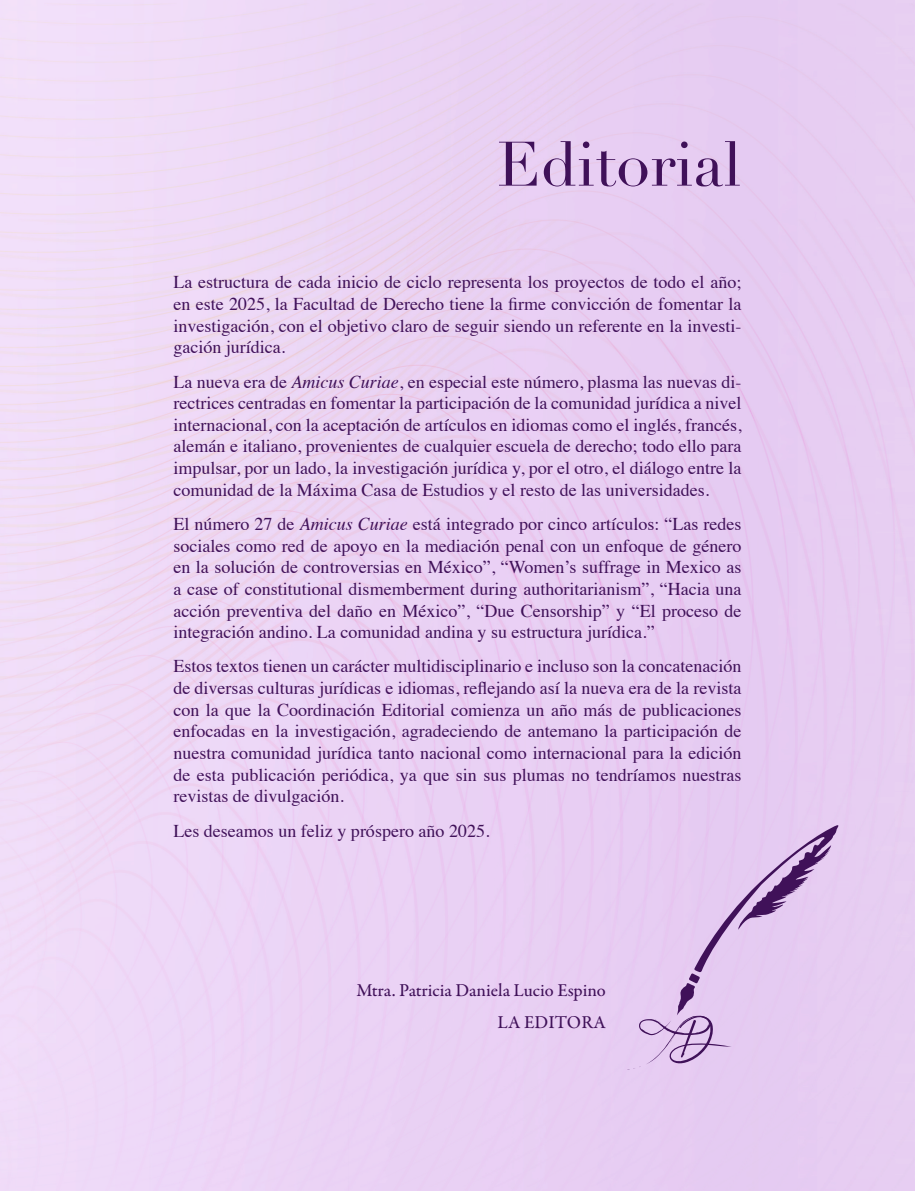
<style>
.page{position:relative;width:915px;height:1191px;background:#fff}
.page>*{position:absolute;margin:0;border:0;box-sizing:border-box;transform-origin:0 0}
.t1{font:61.65px "Didot";color:#401159}
.Sin_Sangria{font:500 18.3px "Garamond Premr Pro";color:#401159}
.Cuerpo_de_Texto{font:18px/21.6px "Times";color:#401159;text-align:justify}
.s1{font-style:italic}
</style>
<div class="page">
<img style="left:0;top:0;width:914px;height:1191px">
<svg style="left:626px;top:824px;width:214px;height:246px;background:#dbbfe8"></svg>
<p class="t1" style="left:497px;top:127px;width:246px">Editorial</p>
<p class="Cuerpo_de_Texto" style="left:173px;top:270px;width:569px">La estructura de cada inicio de ciclo representa los proyectos de todo el año; en este 2025, la Facultad de Derecho tiene la firme convicción de fomentar la investigación, con el objetivo claro de seguir siendo un referente en la investi&shy;gación jurídica.</p>
<p class="Cuerpo_de_Texto" style="left:173px;top:369px;width:569px">La nueva era de <span class="s1">Amicus Curiae</span>, en especial este número, plasma las nuevas di&shy;rectrices centradas en fomentar la participación de la comunidad jurídica a nivel internacional, con la aceptación de artículos en idiomas como el inglés, francés, alemán e italiano, provenientes de cualquier escuela de derecho; todo ello para impulsar, por un lado, la investigación jurídica y, por el otro, el diálogo entre la comunidad de la Máxima Casa de Estudios y el resto de las universidades.</p>
<p class="Cuerpo_de_Texto" style="left:173px;top:511px;width:569px">El número 27 de <span class="s1">Amicus Curiae</span> está integrado por cinco artículos: “Las redes sociales como red de apoyo en la mediación penal con un enfoque de género en la solución de controversias en México”, “Women’s suffrage in Mexico as a case of constitutional dismemberment during authoritarianism”, “Hacia una acción preventiva del daño en México”, “Due Censorship” y “El proceso de integración andino. La comunidad andina y su estructura jurídica.”</p>
<p class="Cuerpo_de_Texto" style="left:173px;top:654px;width:569px">Estos textos tienen un carácter multidisciplinario e incluso son la concatenación de diversas culturas jurídicas e idiomas, reflejando así la nueva era de la revista con la que la Coordinación Editorial comienza un año más de publicaciones enfocadas en la investigación, agradeciendo de antemano la participación de nuestra comunidad jurídica tanto nacional como internacional para la edición de esta publicación periódica, ya que sin sus plumas no tendríamos nuestras revistas de divulgación.</p>
<p class="Cuerpo_de_Texto" style="left:173px;top:818px;width:317px">Les deseamos un feliz y próspero año 2025.</p>
<p class="Sin_Sangria" style="left:356px;top:979px;width:251px">Mtra. Patricia Daniela Lucio Espino</p>
<p class="Sin_Sangria" style="left:497px;top:1011px;width:110px">LA EDITORA</p>
</div>
